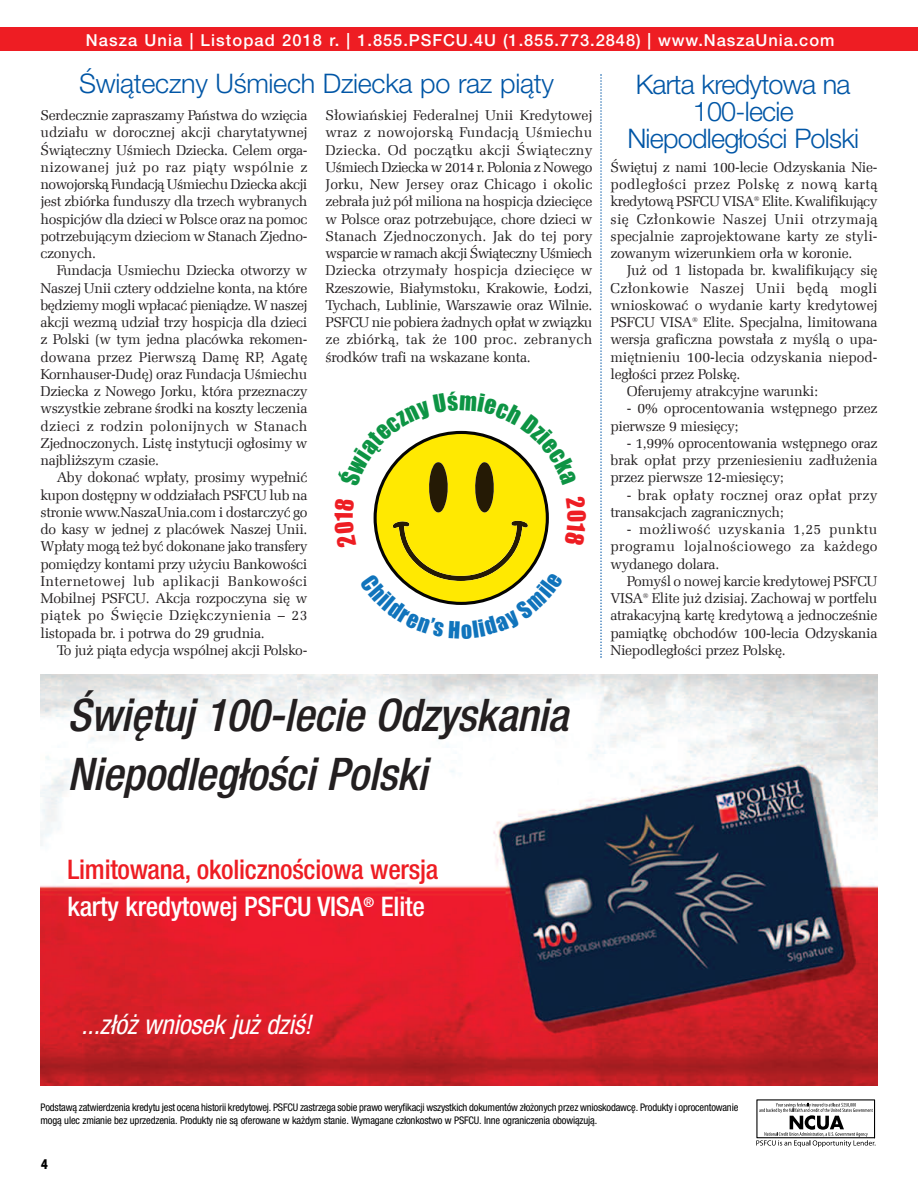
<style>
.page{position:relative;width:918px;height:1188px;background:#fff}
.page>*{position:absolute;margin:0;border:0;box-sizing:border-box;transform-origin:0 0}
.t1{font:italic 500 condensed 45px/58.5px "Helvetica Neue LT Pro";letter-spacing:-.01em;color:#231f20}
.t2{font:500 condensed 27px/37.5px "Helvetica Neue LT Pro";letter-spacing:-.01em;color:#ee1d23}
.t3{font:300 27px/27px "Helvetica Neue LT Pro";letter-spacing:-.03em;color:#0156a6;text-align:center}
.t4{font:300 27px "Helvetica Neue LT Pro";letter-spacing:-.01em;color:#0156a6}
.t5{font:italic condensed 27px "Helvetica Neue LT Pro";letter-spacing:-.01em;color:#fff}
.t6{font:500 16.5px "Helvetica Neue LT Pro";letter-spacing:.055em;color:#fff}
.t7{font:900 condensed 15px "Myriad Pro NPL";color:#000}
.t8{font:14.25px/17.2px "Zapf Ellipt EU Normal";letter-spacing:-.02em;color:#231f20;text-align:justify}
.t9{font:14.25px/17.2px "Zapf Ellipt EU Normal";letter-spacing:.01em;color:#231f20}
.t10{font:14.25px "Zapf Ellipt EU Normal";letter-spacing:.02em;color:#231f20}
.t11{font:condensed 10.5px/12.6px "Helvetica Neue LT Pro";letter-spacing:-.015em;color:#000}
.s1{color:#fff}
</style>
<div class="page">
<div style="left:0;top:28px;width:918px;height:23px;background:#ee1d23"></div>
<img style="left:40px;top:674px;width:837px;height:411px">
<svg style="left:756px;top:1099px;width:120px;height:48px"></svg>
<svg style="left:600px;top:74px;width:2px;height:584px"></svg>
<svg style="left:373px;top:430px;width:176px;height:175px"></svg>
<p class="t6" style="left:86px;top:34px;width:750px">Nasza Unia | Listopad 2018 r. | 1.855.PSFCU.4U (1.855.773.2848) | www.NaszaUnia.com</p>
<h2 class="t4" style="left:79px;top:73px;width:476px">Świąteczny Uśmiech Dziecka po raz piąty</h2>
<p class="t8" style="left:40px;top:106px;width:269px">Serdecznie zapraszamy Państwa do wzięcia udziału w dorocznej akcji charytatywnej Świąteczny Uśmiech Dziecka. Celem orga&shy;nizowanej już po raz piąty wspólnie z nowojorską Fundacją Uśmiechu Dziecka akcji jest zbiórka funduszy dla trzech wybranych hospicjów dla dzieci w Polsce oraz na pomoc potrzebującym dzieciom w Stanach Zjedno&shy;czonych.</p>
<p class="t8" style="left:40px;top:262px;width:269px;text-indent:16px">Fundacja Usmiechu Dziecka otworzy w Naszej Unii cztery oddzielne konta, na które będziemy mogli wpłacać pieniądze. W naszej akcji wezmą udział trzy hospicja dla dzieci z Polski (w tym jedna placówka rekomen&shy;dowana przez Pierwszą Damę RP, Agatę Kornhauser-Dudę) oraz Fundacja Uśmiechu Dziecka z Nowego Jorku, która przeznaczy wszystkie zebrane środki na koszty leczenia dzieci z rodzin polonijnych w Stanach Zjednoczonych. Listę instytucji ogłosimy w najbliższym czasie.</p>
<p class="t8" style="left:40px;top:469px;width:269px;text-indent:16px">Aby dokonać wpłaty, prosimy wypełnić kupon dostępny w oddziałach PSFCU lub na stronie www.NaszaUnia.com i dostarczyć go do kasy w jednej z placówek Naszej Unii.<br>Wpłaty mogą też być dokonane jako transfery pomiędzy kontami przy użyciu Bankowości Internetowej lub aplikacji Bankowości Mobilnej PSFCU. Akcja rozpoczyna się w piątek po Święcie Dziękczynienia – 23 listopada br. i potrwa do 29 grudnia.</p>
<p class="t8" style="left:57px;top:641px;width:252px">To już piąta edycja wspólnej akcji Polsko-</p>
<p class="t8" style="left:325px;top:106px;width:269px">Słowiańskiej Federalnej Unii Kredytowej wraz z nowojorską Fundacją Uśmiechu Dziecka. Od początku akcji Świąteczny Uśmiech Dziecka w 2014 r. Polonia z Nowego Jorku, New Jersey oraz Chicago i okolic zebrała już pół miliona na hospicja dziecięce w Polsce oraz potrzebujące, chore dzieci w Stanach Zjednoczonych. Jak do tej pory wsparcie w ramach akcji Świąteczny Uśmiech Dziecka otrzymały hospicja dziecięce w Rzeszowie, Białymstoku, Krakowie, Łodzi, Tychach, Lublinie, Warszawie oraz Wilnie.<br>PSFCU nie pobiera żadnych opłat w związku ze zbiórką, tak że 100 proc. zebranych środków trafi na wskazane konta.</p>
<h1 class="t1" style="left:68px;top:690px;width:502px">Świętuj 100-lecie Odzyskania<br>Niepodległości Polski</h1>
<h2 class="t3" style="left:627px;top:74px;width:233px">Karta kredytowa na<br>100-lecie<br>Niepodległości Polski</h2>
<p class="t8" style="left:610px;top:158px;width:269px">Świętuj z nami 100-lecie Odzyskania Nie&shy;podległości przez Polskę z nową kartą kredytową PSFCU VISA<sup>®</sup> Elite. Kwalifikujący się Członkowie Naszej Unii otrzymają specjalnie zaprojektowane karty ze styli&shy;zowanym wizerunkiem orła w koronie.</p>
<p class="t8" style="left:627px;top:262px;width:252px">Już od 1 listopada br. kwalifikujący się</p>
<p class="t10" style="left:611px;top:279px;width:269px">Członkowie Naszej Unii będą mogli</p>
<p class="t8" style="left:611px;top:296px;width:269px">wnioskować o wydanie karty kredytowej</p>
<p class="t8" style="left:611px;top:313px;width:269px">PSFCU VISA<sup>®</sup> Elite. Specjalna, limitowana</p>
<p class="t8" style="left:611px;top:331px;width:269px">wersja graficzna powstała z myślą o upa-</p>
<p class="t8" style="left:611px;top:348px;width:269px">miętnieniu 100-lecia odzyskania niepod-</p>
<p class="t8" style="left:611px;top:365px;width:132px">ległości przez Polskę.</p>
<p class="t8" style="left:627px;top:382px;width:193px">Oferujemy atrakcyjne warunki:</p>
<p class="t8" style="left:611px;top:400px;width:269px;text-indent:16px">- 0% oprocentowania wstępnego przez pierwsze 9 miesięcy;</p>
<p class="t8" style="left:611px;top:434px;width:269px;text-indent:16px">- 1,99% oprocentowania wstępnego oraz brak opłat przy przeniesieniu zadłużenia przez pierwsze 12-miesięcy;</p>
<p class="t9" style="left:611px;top:486px;width:269px;text-indent:16px">- brak opłaty rocznej oraz opłat przy transakcjach zagranicznych;</p>
<p class="t8" style="left:611px;top:520px;width:269px;text-indent:16px">- możliwość uzyskania 1,25 punktu programu lojalnościowego za każdego wydanego dolara.</p>
<p class="t8" style="left:611px;top:572px;width:269px;text-indent:16px">Pomyśl o nowej karcie kredytowej PSFCU VISA<sup>®</sup> Elite już dzisiaj. Zachowaj w portfelu atrakacyjną kartę kredytową a jednocześnie pamiątkę obchodów 100-lecia Odzyskania Niepodległości przez Polskę.</p>
<h2 class="t2" style="left:68px;top:853px;width:372px">Limitowana, okolicznościowa wersja <span class="s1">karty kredytowej PSFCU VISA</span><sup>®</sup> <span class="s1">Elite</span></h2>
<h2 class="t5" style="left:81px;top:1015px;width:232px">...złóż wniosek już dziś!</h2>
<p class="t11" style="left:40px;top:1102px;width:699px">Podstawą zatwierdzenia kredytu jest ocena historii kredytowej. PSFCU zastrzega sobie prawo weryfikacji wszystkich dokumentów złożonych przez wnioskodawcę. Produkty i oprocentowanie mogą ulec zmianie bez uprzedzenia. Produkty nie są oferowane w każdym stanie. Wymagane członkostwo w PSFCU. Inne ograniczenia obowiązują.</p>
<p class="t7" style="left:41px;top:1159px;width:8px">4</p>
</div>
